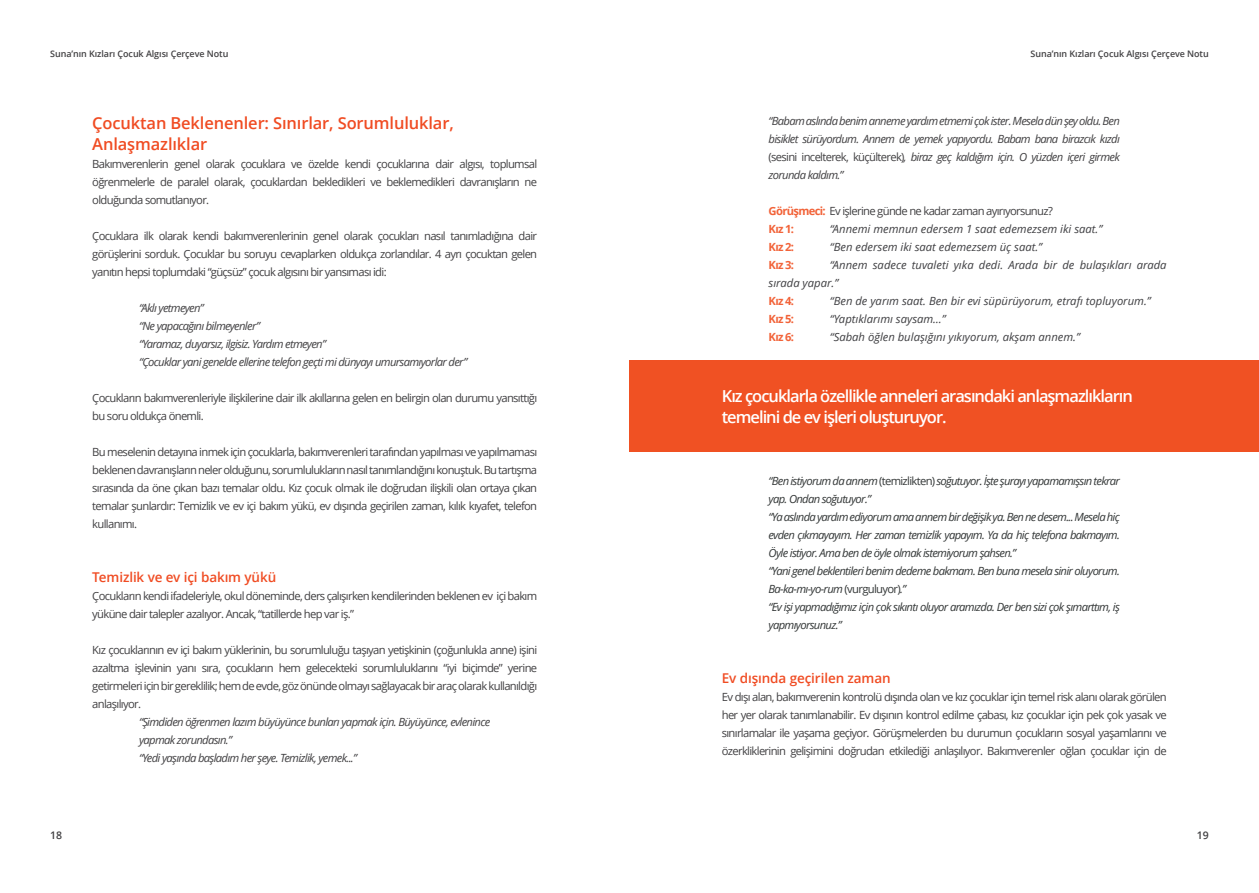
<style>
.page{position:relative;width:1259px;height:893px;background:#fff}
.page>*{position:absolute;margin:0;border:0;box-sizing:border-box;transform-origin:0 0}
.t1{font:600 16.5px/21px "Open Sans";letter-spacing:-.06em;color:#fff}
.t2{font:600 16.5px/21px "Open Sans";letter-spacing:-.01em;color:#f04c23}
.t3{font:600 13.5px "Open Sans";letter-spacing:-.01em;color:#f04c23}
.t4{font:11.25px/18px "Open Sans";letter-spacing:-.06em;color:#414042;text-align:justify}
.t5{font:italic 11.25px/18px "Open Sans";letter-spacing:-.06em;color:#414042}
.t6{font:italic 11.25px/18px "Open Sans";letter-spacing:-.06em;color:#333737}
.t7{font:italic 11.25px/18px "Open Sans";color:#3f3f42}
.t8{font:700 11.25px "Open Sans";letter-spacing:-.06em;color:#f26339}
.t9{font:600 10.5px "Open Sans";color:#414042}
.t10{font:600 9px "Open Sans";letter-spacing:-.01em;color:#414042}
.s1{font-style:normal}
.s2{font-weight:700;color:#f26339}
</style>
<div class="page">
<div style="left:629px;top:360px;width:630px;height:92px;background:#f05123"></div>
<p class="t10" style="left:50px;top:48px;width:180px">Suna’nın Kızları Çocuk Algısı Çerçeve Notu</p>
<h1 class="t2" style="left:92px;top:112px;width:363px">Çocuktan Beklenenler: Sınırlar, Sorumluluklar,<br>Anlaşmazlıklar</h1>
<p class="t4" style="left:92px;top:154px;width:446px">Bakımverenlerin genel olarak çocuklara ve özelde kendi çocuklarına dair algısı, toplumsal öğrenmelerle de paralel olarak, çocuklardan bekledikleri ve beklemedikleri davranışların ne olduğunda somutlanıyor.</p>
<p class="t4" style="left:92px;top:226px;width:446px">Çocuklara ilk olarak kendi bakımverenlerinin genel olarak çocukları nasıl tanımladığına dair görüşlerini sorduk. Çocuklar bu soruyu cevaplarken oldukça zorlandılar. 4 ayrı çocuktan gelen yanıtın hepsi toplumdaki “güçsüz” çocuk algısını bir yansıması idi:</p>
<p class="t5" style="left:139px;top:298px;width:330px">“Aklı yetmeyen”<br>“Ne yapacağını bilmeyenler”<br>“Yaramaz, duyarsız, ilgisiz. Yardım etmeyen”<br>“Çocuklar yani genelde ellerine telefon geçti mi dünyayı umursamıyorlar der”</p>
<p class="t4" style="left:92px;top:388px;width:446px">Çocukların bakımverenleriyle ilişkilerine dair ilk akıllarına gelen en belirgin olan durumu yansıttığı bu soru oldukça önemli.</p>
<p class="t4" style="left:92px;top:442px;width:446px">Bu meselenin detayına inmek için çocuklarla, bakımverenleri tarafından yapılması ve yapılmaması beklenen davranışların neler olduğunu, sorumlulukların nasıl tanımlandığını konuştuk. Bu tartışma sırasında da öne çıkan bazı temalar oldu. Kız çocuk olmak ile doğrudan ilişkili olan ortaya çıkan temalar şunlardır: Temizlik ve ev içi bakım yükü, ev dışında geçirilen zaman, kılık kıyafet, telefon kullanımı.</p>
<p class="t3" style="left:92px;top:568px;width:185px">Temizlik ve ev içi bakım yükü</p>
<p class="t4" style="left:92px;top:586px;width:446px">Çocukların kendi ifadeleriyle, okul döneminde, ders çalışırken kendilerinden beklenen ev içi bakım yüküne dair talepler azalıyor. Ancak, “tatillerde hep var iş.”</p>
<p class="t4" style="left:92px;top:640px;width:446px">Kız çocuklarının ev içi bakım yüklerinin, bu sorumluluğu taşıyan yetişkinin (çoğunlukla anne) işini azaltma işlevinin yanı sıra, çocukların hem gelecekteki sorumluluklarını “iyi biçimde” yerine getirmeleri için bir gereklilik; hem de evde, göz önünde olmayı sağlayacak bir araç olarak kullanıldığı anlaşılıyor.</p>
<p class="t5" style="left:139px;top:712px;width:353px">“Şimdiden öğrenmen lazım büyüyünce bunları yapmak için. Büyüyünce, evlenince yapmak zorundasın.”<br>“Yedi yaşında başladım her şeye. Temizlik, yemek...”</p>
<p class="t10" style="left:1030px;top:48px;width:180px">Suna’nın Kızları Çocuk Algısı Çerçeve Notu</p>
<p class="t5" style="left:768px;top:111px;width:353px;text-align:justify">“Babam aslında benim anneme yardım etmemi çok ister. Mesela dün şey oldu. Ben bisiklet sürüyordum. Annem de yemek yapıyordu. Babam bana birazcık kızdı <span class="s1">(sesini incelterek, küçülterek)</span>, biraz geç kaldığım için. O yüzden içeri girmek zorunda kaldım.”</p>
<p class="t4" style="left:768px;top:201px;width:286px"><span class="s2">Görüşmeci:</span> Ev işlerine günde ne kadar zaman ayırıyorsunuz?<br><span class="s2">Kız 1:</span></p>
<p class="t7" style="left:830px;top:219px;width:274px">“Annemi memnun edersem 1 saat edemezsem iki saat.”</p>
<p class="t8" style="left:768px;top:239px;width:27px">Kız 2:</p>
<p class="t7" style="left:830px;top:237px;width:214px">“Ben edersem iki saat edemezsem üç saat.”</p>
<p class="t8" style="left:768px;top:257px;width:27px">Kız 3:</p>
<p class="t7" style="left:768px;top:255px;width:399px;text-indent:61px">“Annem sadece tuvaleti yıka dedi. Arada bir de bulaşıkları arada sırada yapar.”</p>
<p class="t8" style="left:768px;top:293px;width:27px">Kız 4:</p>
<p class="t7" style="left:830px;top:291px;width:322px">“Ben de yarım saat. Ben bir evi süpürüyorum, etrafı topluyorum.”</p>
<p class="t8" style="left:768px;top:311px;width:27px">Kız 5:</p>
<p class="t7" style="left:830px;top:309px;width:117px">“Yaptıklarımı saysam…”</p>
<p class="t8" style="left:768px;top:329px;width:27px">Kız 6:</p>
<p class="t7" style="left:830px;top:327px;width:252px">“Sabah öğlen bulaşığını yıkıyorum, akşam annem.”</p>
<h1 class="t1" style="left:722px;top:385px;width:413px">Kız çocuklarla özellikle anneleri arasındaki anlaşmazlıkların temelini de ev işleri oluşturuyor.</h1>
<p class="t6" style="left:768px;top:471px;width:353px">“Ben istiyorum da annem <span class="s1">(temizlikten)</span> soğutuyor. İşte şurayı yapamamışsın tekrar yap. Ondan soğutuyor.”<br>“Ya aslında yardım ediyorum ama annem bir değişik ya. Ben ne desem... Mesela hiç evden çıkmayayım. Her zaman temizlik yapayım. Ya da hiç telefona bakmayım.<br>Öyle istiyor. Ama ben de öyle olmak istemiyorum şahsen.”<br>“Yani genel beklentileri benim dedeme bakmam. Ben buna mesela sinir oluyorum.<br>Ba-ka-mı-yo-rum <span class="s1">(vurguluyor)</span>.”<br>“Ev işi yapmadığımız için çok sıkıntı oluyor aramızda. Der ben sizi çok şımarttım, iş yapmıyorsunuz.”</p>
<p class="t3" style="left:722px;top:669px;width:170px">Ev dışında geçirilen zaman</p>
<p class="t4" style="left:722px;top:687px;width:446px">Ev dışı alan, bakımverenin kontrolü dışında olan ve kız çocuklar için temel risk alanı olarak görülen her yer olarak tanımlanabilir. Ev dışının kontrol edilme çabası, kız çocuklar için pek çok yasak ve sınırlamalar ile yaşama geçiyor. Görüşmelerden bu durumun çocukların sosyal yaşamlarını ve özerkliklerinin gelişimini doğrudan etkilediği anlaşılıyor. Bakımverenler oğlan çocuklar için de</p>
<p class="t9" style="left:50px;top:828px;width:13px">18</p>
<p class="t9" style="left:1197px;top:828px;width:13px">19</p>
</div>
